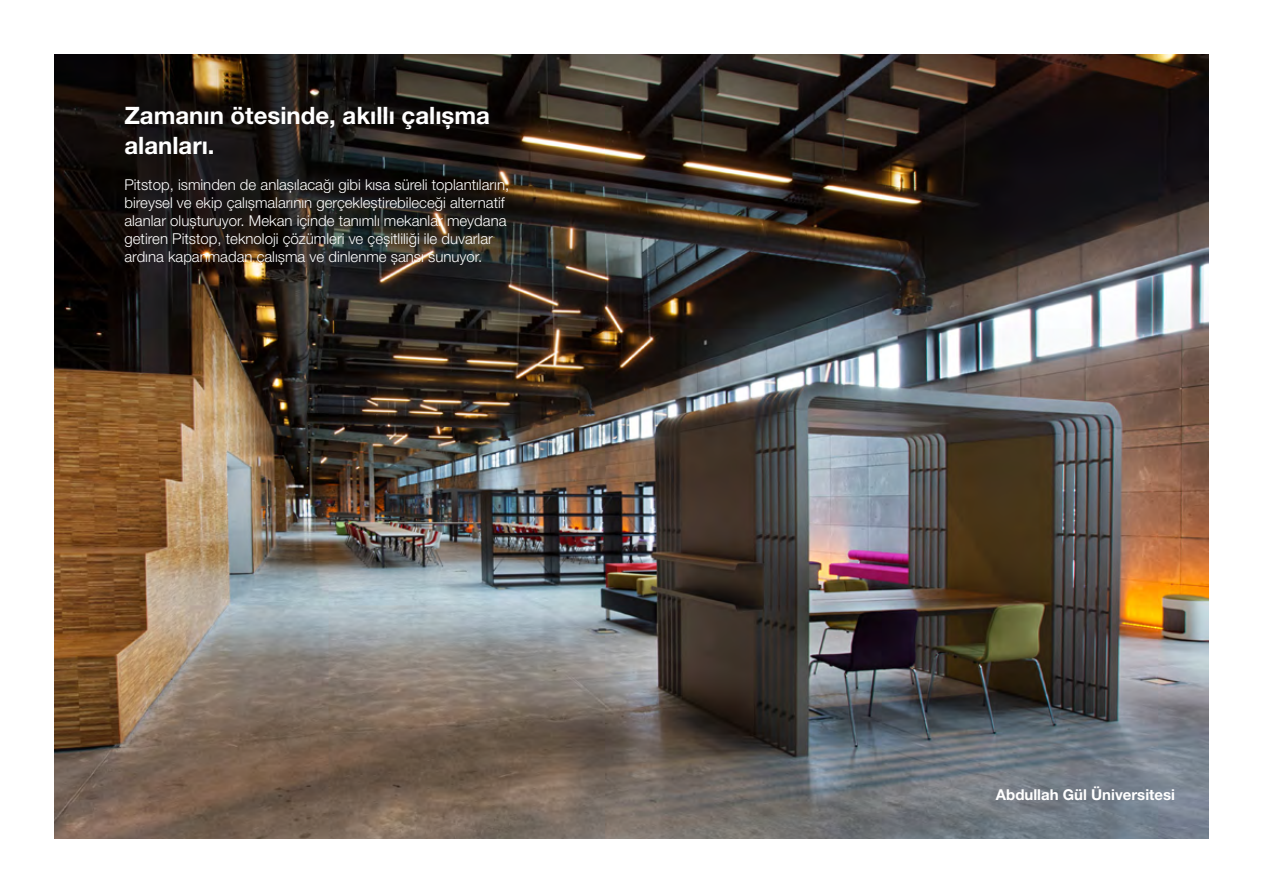
<style>
.page{position:relative;width:1263px;height:893px;background:#fff}
.page>*{position:absolute;margin:0;border:0;box-sizing:border-box;transform-origin:0 0}
.t1{font:700 24px/30px "Helvetica Neue LT Pro";color:#fff}
.t2{font:300 15px/18px "Helvetica Neue LT Pro";color:#fff}
.t3{font:700 15px "Helvetica Neue LT Pro";color:#fff}
</style>
<div class="page">
<img style="left:54px;top:54px;width:1155px;height:785px">
<h1 class="t1" style="left:124px;top:100px;width:367px">Zamanın ötesinde, akıllı çalışma alanları.</h1>
<p class="t2" style="left:124px;top:176px;width:386px">Pitstop, isminden de anlaşılacağı gibi kısa süreli toplantıların, bireysel ve ekip çalışmalarının gerçekleştirebileceği alternatif alanlar oluşturuyor. Mekan içinde tanımlı mekanlar meydana getiren Pitstop, teknoloji çözümleri ve çeşitliliği ile duvarlar ardına kapanmadan çalışma ve dinlenme şansı sunuyor.</p>
<p class="t3" style="left:996px;top:786px;width:181px">Abdullah Gül Üniversitesi</p>
</div>
